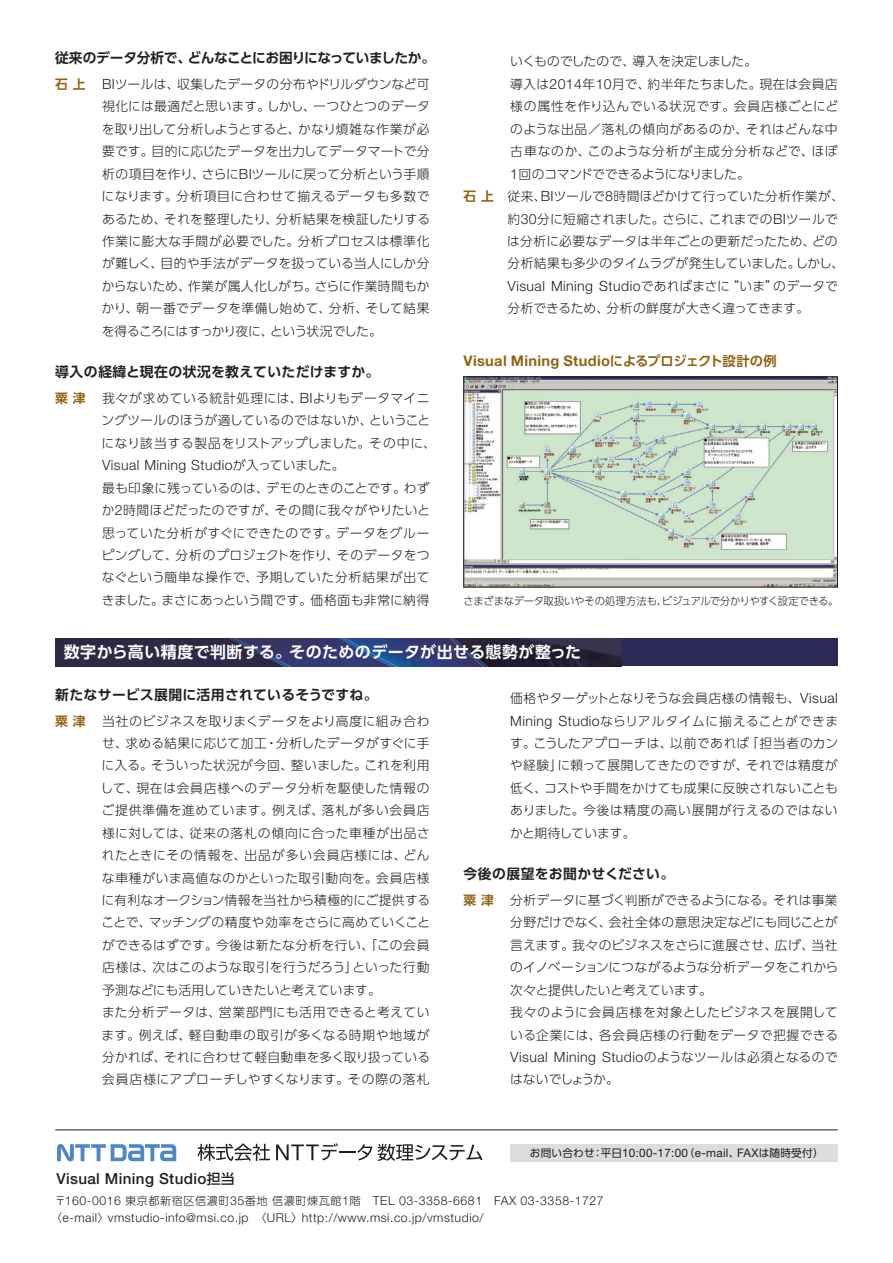
<style>
.page{position:relative;width:893px;height:1263px;background:#fff}
.page>*{position:absolute;margin:0;border:0;box-sizing:border-box;transform-origin:0 0}
.t1{font:700 15.9px "UD Shin Go Pro De";letter-spacing:.03em;color:#fff}
.t2{font:500 15.3px "Helvetica Neue";letter-spacing:.025em;color:#231f20}
.t3{font:700 14.7px "Helvetica Neue";letter-spacing:.02em;color:#926514}
.t4{font:300 14.1px "Helvetica Neue";letter-spacing:.03em;color:#231f20}
.t5{font:700 13.8px "UD Shin Go Pro De";letter-spacing:.015em;color:#231f20}
.t6{font:700 13.8px "UD Shin Go Pro De";letter-spacing:-.025em;color:#231f20}
.t7{font:300 12.75px/22.5px "UD Shin Go Pro";letter-spacing:.02em;color:#231f20}
.t8{font:300 12.75px "UD Shin Go Pro";letter-spacing:.045em;color:#231f20}
.t9{font:300 12.75px "UD Shin Go Pro";letter-spacing:.055em;color:#231f20}
.t10{font:300 12.75px "UD Shin Go Pro";letter-spacing:.07em;color:#231f20}
.t11{font:300 12.75px "UD Shin Go Pro";letter-spacing:-.005em;color:#231f20}
.t12{font:300 12.75px "UD Shin Go Pro";letter-spacing:-.02em;color:#231f20}
.t13{font:300 12.75px "UD Shin Go Pro";letter-spacing:-.055em;color:#231f20}
.t14{font:300 12.75px "UD Shin Go Pro";letter-spacing:-.075em;color:#231f20}
.t15{font:300 12.3px/17px "Helvetica Neue";letter-spacing:.04em;color:#231f20}
.t16{font:11.7px "Helvetica Neue";letter-spacing:.025em;color:#231f20}
.t17{font:300 10.65px "UD Shin Go Pro";letter-spacing:-.03em;color:#231f20}
.s1{font-family:"UD Shin Go Pro De";font-weight:700;color:#926514}
.s2{font-family:"Helvetica Neue";font-size:14.1px}
.s3{font-family:"UD Shin Go Pro";font-size:12.75px}
.s4{font-family:"UD Shin Go Pro De";font-size:13.35px}
.s5{font-family:"UD Shin Go Pro";font-size:13.8px}
.s6{font-family:"UD Shin Go Pro";font-size:10.65px}
.s7{font-family:"UD Shin Go Pro";font-size:11.1px}
</style>
<div class="page">
<div style="left:510px;top:1144px;width:328px;height:17px;background:#dcdddf"></div>
<hr style="left:55px;top:1129px;width:783px;height:1px;background:#231f20">
<svg style="left:57px;top:1144px;width:119px;height:17px"></svg>
<svg style="left:197px;top:1143px;width:73px;height:18px"></svg>
<svg style="left:276px;top:1143px;width:96px;height:17px"></svg>
<svg style="left:378px;top:1144px;width:104px;height:17px"></svg>
<img style="left:465px;top:379px;width:371px;height:206px">
<div style="left:463px;top:377px;width:375px;height:210px;border:1px solid #231f20"></div>
<div style="left:55px;top:638px;width:783px;height:28px;background:#2b2957"></div>
<img style="left:55px;top:638px;width:566px;height:28px">
<p class="t6" style="left:55px;top:47px;width:381px">従来のデータ分析で、どんなことにお困りになっていましたか。</p>
<p class="t7" style="left:102px;top:72px;width:330px;text-align:justify;text-indent:-46px"><span class="s1">石上</span> <span class="s2">BI</span>ツールは、収集したデータの分布やドリルダウンなど可視化には最適だと思います。しかし、一つひとつのデータを取り出して分析しようとすると、かなり煩雑な作業が必要です。目的に応じたデータを出力してデータマートで分析の項目を作り、さらに<span class="s2">BI</span>ツールに戻って分析という手順になります。分析項目に合わせて揃えるデータも多数であるため、それを整理したり、分析結果を検証したりする作業に膨大な手間が必要でした。分析プロセスは標準化が難しく、目的や手法がデータを扱っている当人にしか分からないため、作業が属人化しがち。さらに作業時間もかかり、朝一番でデータを準備し始めて、分析、そして結果を得るころにはすっかり夜に、という状況でした。</p>
<p class="t5" style="left:55px;top:361px;width:326px">導入の経緯と現在の状況を教えていただけますか。</p>
<p class="t7" style="left:102px;top:386px;width:336px;text-indent:-46px"><span class="s1">粟津</span> 我々が求めている統計処理には、<span class="s2">BI</span>よりもデータマイニングツールのほうが適しているのではないか、ということになり該当する製品をリストアップしました。その中に、</p>
<p class="t4" style="left:102px;top:457px;width:244px">Visual Mining Studio<span class="s3">が入っていました。</span></p>
<p class="t7" style="left:102px;top:476px;width:330px;text-align:justify">最も印象に残っているのは、デモのときのことです。わずか<span class="s2">2</span>時間ほどだったのですが、その間に我々がやりたいと思っていた分析がすぐにできたのです。データをグルーピングして、分析のプロジェクトを作り、そのデータをつなぐという簡単な操作で、予期していた分析結果が出てきました。まさにあっという間です。価格面も非常に納得</p>
<p class="t12" style="left:510px;top:51px;width:248px">いくものでしたので、導入を決定しました。</p>
<p class="t7" style="left:510px;top:72px;width:329px">導入は<span class="s2">2014</span>年<span class="s2">10</span>月で、約半年たちました。現在は会員店</p>
<p class="t8" style="left:510px;top:96px;width:329px">様の属性を作り込んでいる状況です。会員店様ごとにど</p>
<p class="t9" style="left:510px;top:119px;width:329px">のような出品／落札の傾向があるのか、それはどんな中</p>
<p class="t10" style="left:510px;top:141px;width:329px">古車なのか、このような分析が主成分分析などで、ほぼ</p>
<p class="t13" style="left:510px;top:163px;width:241px"><span class="s2">1</span>回のコマンドでできるようになりました。</p>
<p class="t7" style="left:463px;top:185px;width:382px"><span class="s1">石上</span> 従来、<span class="s2">BI</span>ツールで<span class="s2">8</span>時間ほどかけて行っていた分析作業が、</p>
<p class="t7" style="left:507px;top:207px;width:332px">約<span class="s2">30</span>分に短縮されました。さらに、これまでの<span class="s2">BI</span>ツールで</p>
<p class="t7" style="left:507px;top:229px;width:332px">は分析に必要なデータは半年ごとの更新だったため、どの</p>
<p class="t7" style="left:507px;top:252px;width:338px">分析結果も多少のタイムラグが発生していました。しかし、</p>
<p class="t4" style="left:507px;top:277px;width:332px">Visual Mining Studio<span class="s3">であればまさに“いま”のデータで</span></p>
<p class="t11" style="left:507px;top:298px;width:303px">分析できるため、分析の鮮度が大きく違ってきます。</p>
<p class="t3" style="left:463px;top:352px;width:315px">Visual Mining Studio<span class="s4">によるプロジェクト設計の例</span></p>
<p class="t17" style="left:463px;top:592px;width:376px">さまざまなデータ取扱いやその処理方法も、ビジュアルで分かりやすく設定できる。</p>
<p class="t1" style="left:64px;top:639px;width:519px">数字から高い精度で判断する。そのためのデータが出せる態勢が整った</p>
<p class="t5" style="left:55px;top:683px;width:324px">新たなサービス展開に活用されているそうですね。</p>
<p class="t7" style="left:101px;top:709px;width:331px;text-indent:-45px"><span class="s1">粟津</span> 当社のビジネスを取りまくデータをより高度に組み合わせ、求める結果に応じて加工・分析したデータがすぐに手に入る。そういった状況が今回、整いました。これを利用して、現在は会員店様へのデータ分析を駆使した情報のご提供準備を進めています。例えば、落札が多い会員店様に対しては、従来の落札の傾向に合った車種が出品されたときにその情報を、出品が多い会員店様には、どんな車種がいま高値なのかといった取引動向を。会員店様に有利なオークション情報を当社から積極的にご提供することで、マッチングの精度や効率をさらに高めていくことができるはずです。今後は新たな分析を行い、「この会員店様は、次はこのような取引を行うだろう」といった行動予測などにも活用していきたいと考えています。<br>また分析データは、営業部門にも活用できると考えています。例えば、軽自動車の取引が多くなる時期や地域が分かれば、それに合わせて軽自動車を多く取り扱っている会員店様にアプローチしやすくなります。その際の落札</p>
<p class="t7" style="left:510px;top:686px;width:330px;text-align:justify">価格やターゲットとなりそうな会員店様の情報も、<span class="s2">Visual Mining Studio</span>ならリアルタイムに揃えることができます。こうしたアプローチは、以前であれば「担当者のカンや経験」に頼って展開してきたのですが、それでは精度が低く、コストや手間をかけても成果に反映されないこともありました。今後は精度の高い展開が行えるのではないかと期待しています。</p>
<p class="t5" style="left:463px;top:863px;width:212px">今後の展望をお聞かせください。</p>
<p class="t7" style="left:510px;top:888px;width:330px;text-indent:-47px"><span class="s1">粟津</span> 分析データに基づく判断ができるようになる。それは事業分野だけでなく、会社全体の意思決定などにも同じことが言えます。我々のビジネスをさらに進展させ、広げ、当社のイノベーションにつながるような分析データをこれから次々と提供したいと考えています。<br>我々のように会員店様を対象としたビジネスを展開している企業には、各会員店様の行動をデータで把握できる</p>
<p class="t4" style="left:510px;top:1048px;width:329px">Visual Mining Studio<span class="s3">のようなツールは必須となるので</span></p>
<p class="t14" style="left:510px;top:1069px;width:110px">はないでしょうか。</p>
<p class="t2" style="left:56px;top:1170px;width:180px">Visual Mining Studio<span class="s5">担当</span></p>
<p class="t16" style="left:530px;top:1146px;width:295px"><span class="s6">お問い合わせ：平日</span>10:00-17:00<span class="s6">（</span>e-mail<span class="s6">、</span>FAX<span class="s6">は随時受付）</span></p>
<p class="t15" style="left:51px;top:1191px;width:554px;text-indent:4px"><span class="s7">〒</span>160-0016 <span class="s7">東京都新宿区信濃町</span>35<span class="s7">番地信濃町煉瓦館</span>1<span class="s7">階　</span>TEL 03-3358-6681 FAX 03-3358-1727<span class="s7">〈</span>e-mail<span class="s7">〉</span>vmstudio-info@msi.co.jp<span class="s7">　〈</span>URL<span class="s7">〉</span>http://www.msi.co.jp/vmstudio/</p>
</div>
